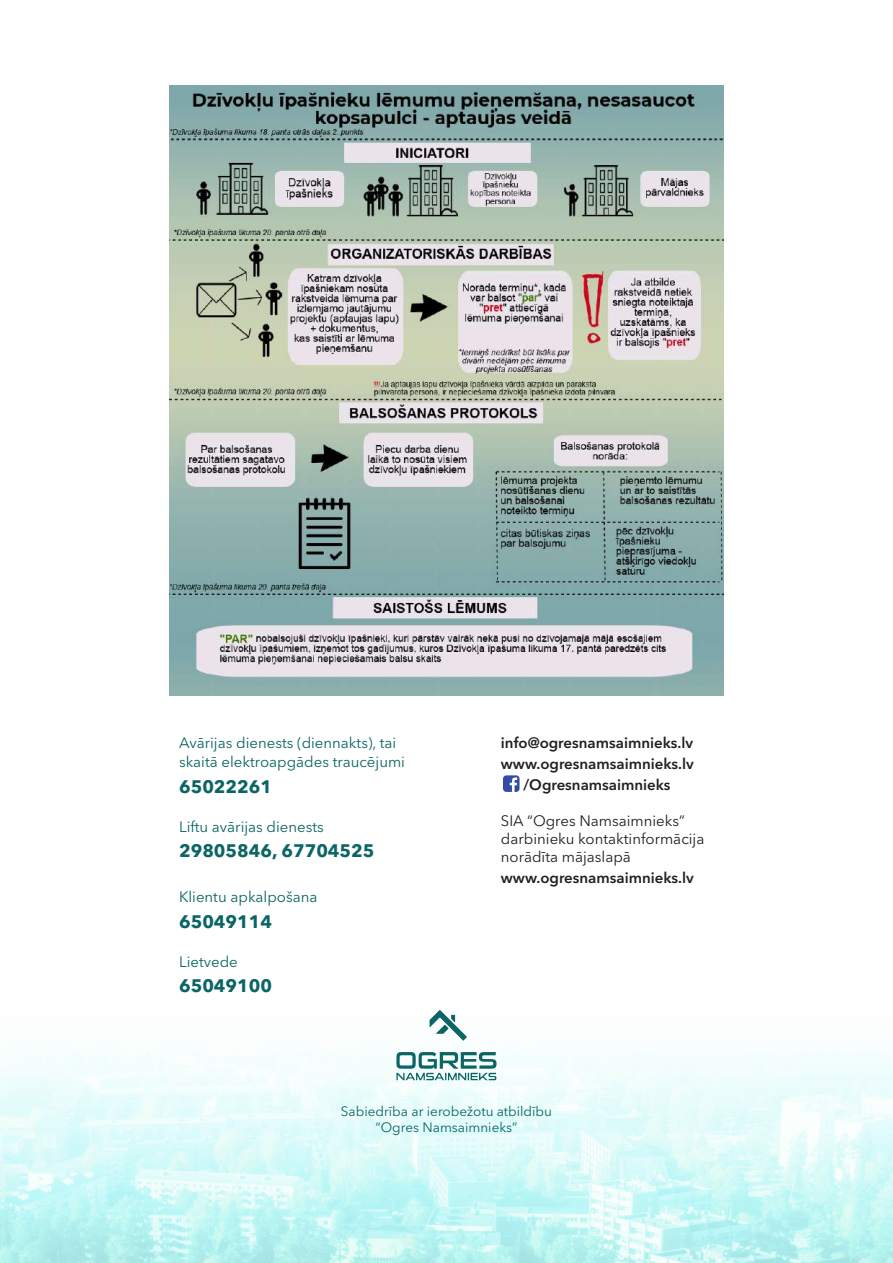
<style>
.page{position:relative;width:893px;height:1263px;background:#fff}
.page>*{position:absolute;margin:0;border:0;box-sizing:border-box;transform-origin:0 0}
.t1{font:700 18px "Avenir Next LT Pro";color:#0b6564}
.t2{font:15px/19.5px "Avenir Next LT Pro";color:#0b6564}
.t3{font:600 15px/21px "Avenir Next LT Pro";color:#231f20;text-align:center}
.t4{font:15px/18px "Avenir Next LT Pro";color:#231f20}
.t5{font:13.5px/16.2px "Avenir Next LT Pro";color:#0b6564;text-align:center}
</style>
<div class="page">
<svg style="left:0;top:1052px;width:893px;height:211px"></svg>
<svg style="left:429px;top:1010px;width:38px;height:31px"></svg>
<svg style="left:396px;top:1052px;width:101px;height:28px"></svg>
<div style="left:503px;top:775px;width:16px;height:17px;background:#334da1;border-radius:3px"></div>
<svg style="left:510px;top:777px;width:7px;height:15px"></svg>
<img style="left:169px;top:85px;width:555px;height:610px">
<p class="t2" style="left:179px;top:733px;width:227px">Avārijas dienests (diennakts), tai skaitā elektroapgādes traucējumi</p>
<p class="t1" style="left:179px;top:775px;width:95px">65022261</p>
<p class="t2" style="left:179px;top:817px;width:146px">Liftu avārijas dienests</p>
<p class="t1" style="left:179px;top:840px;width:197px">29805846, 67704525</p>
<p class="t2" style="left:179px;top:887px;width:140px">Klientu apkalpošana</p>
<p class="t1" style="left:179px;top:910px;width:95px">65049114</p>
<p class="t2" style="left:179px;top:952px;width:60px">Lietvede</p>
<p class="t1" style="left:179px;top:975px;width:95px">65049100</p>
<p class="t3" style="left:501px;top:732px;width:194px">info@ogresnamsaimnieks.lv www.ogresnamsaimnieks.lv /Ogresnamsaimnieks</p>
<p class="t4" style="left:501px;top:811px;width:205px">SIA “Ogres Namsaimnieks” darbinieku kontaktinformācija norādīta mājaslapā</p>
<p class="t3" style="left:501px;top:867px;width:194px">www.ogresnamsaimnieks.lv</p>
<p class="t5" style="left:341px;top:1103px;width:213px">Sabiedrība ar ierobežotu atbildību “Ogres Namsaimnieks”</p>
</div>
